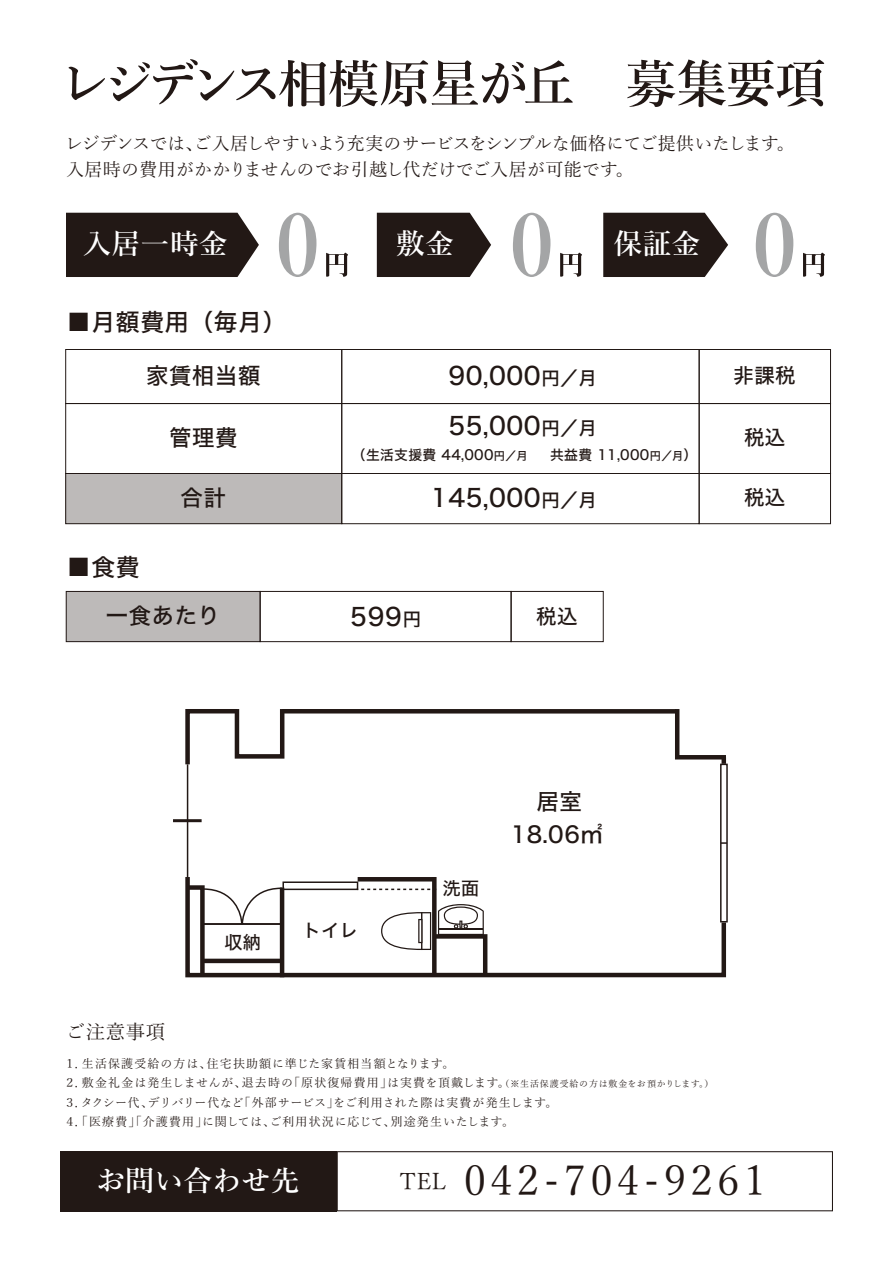
<style>
.page{position:relative;width:893px;height:1263px;background:#fff}
.page>*{position:absolute;margin:0;border:0;box-sizing:border-box;transform-origin:0 0}
.t1{font:600 51px "Yu Mincho";letter-spacing:-.04em;color:#221815}
.t2{font:41.4px "Yu Mincho";letter-spacing:.1em;color:#221815}
.t3{font:600 28.35px "Yu Mincho";letter-spacing:.025em;color:#fff}
.t4{font:24.45px "Hiragino Kaku W5 90 msp RKSJ H";letter-spacing:.025em;color:#221815}
.t5{font:23.85px "Hiragino Kaku W5 90 msp RKSJ H";letter-spacing:.025em;color:#221815}
.t6{font:22.5px/33px "Hiragino Kaku W5 90 msp RKSJ H";color:#221815;text-align:center}
.t7{font:22.35px "Hiragino Kaku W5 90 msp RKSJ H";letter-spacing:.025em;color:#221815}
.t8{font:20.4px "Hiragino Kaku W5 90 msp RKSJ H";letter-spacing:.025em;color:#221815}
.t9{font:19.5px "Yu Mincho";letter-spacing:.025em;color:#221815}
.t10{font:18px/26.2px "Yu Mincho";letter-spacing:-.015em;color:#221815}
.t11{font:18px "Hiragino Kaku W5 90 msp RKSJ H";letter-spacing:.025em;color:#221815}
.t12{font:13.8px "Hiragino Kaku W5 90 msp RKSJ H";letter-spacing:.025em;color:#221815}
.t13{font:12px/19.5px "Yu Mincho";letter-spacing:.08em;color:#221815}
.s1{font-size:18.45px}
.s2{font-size:11.25px}
.s3{font-size:9px}
</style>
<div class="page">
<svg style="left:185px;top:709px;width:50px;height:60px"></svg>
<hr style="left:282px;top:709px;width:394px;height:4px;background:#221815">
<svg style="left:185px;top:872px;width:543px;height:106px"></svg>
<div style="left:432px;top:877px;width:5px;height:99px;background:#221815"></div>
<hr style="left:280px;top:887px;width:4px;height:90px;background:#221815">
<hr style="left:187px;top:764px;width:1px;height:113px;background:#221815">
<hr style="left:173px;top:819px;width:29px;height:3px;background:#221815">
<svg style="left:358px;top:888px;width:75px;height:2px"></svg>
<svg style="left:185px;top:883px;width:98px;height:95px"></svg>
<hr style="left:358px;top:877px;width:78px;height:4px;background:#221815">
<div style="left:720px;top:764px;width:8px;height:158px;border:2px solid #221815"></div>
<svg style="left:721px;top:842px;width:6px;height:2px"></svg>
<div style="left:282px;top:881px;width:76px;height:9px;border:2px solid #221815"></div>
<svg style="left:381px;top:904px;width:109px;height:74px"></svg>
<div style="left:235px;top:707px;width:49px;height:52px;border:4px solid #221815"></div>
<svg style="left:673px;top:709px;width:55px;height:55px"></svg>
<svg style="left:603px;top:213px;width:125px;height:64px"></svg>
<div style="left:66px;top:213px;width:193px;height:64px;background:#221815"></div>
<svg style="left:377px;top:213px;width:114px;height:64px"></svg>
<svg style="left:279px;top:213px;width:37px;height:64px"></svg>
<svg style="left:326px;top:253px;width:22px;height:24px"></svg>
<svg style="left:513px;top:213px;width:37px;height:64px"></svg>
<svg style="left:560px;top:253px;width:22px;height:24px"></svg>
<svg style="left:756px;top:213px;width:37px;height:64px"></svg>
<svg style="left:803px;top:253px;width:22px;height:24px"></svg>
<div style="left:60px;top:1151px;width:277px;height:60px;background:#221815"></div>
<svg style="left:337px;top:1151px;width:496px;height:60px"></svg>
<div style="left:66px;top:591px;width:194px;height:51px;background:#bdbab9"></div>
<div style="left:66px;top:591px;width:194px;height:51px;border:1px solid #221815"></div>
<div style="left:260px;top:591px;width:251px;height:51px;border:1px solid #221815"></div>
<div style="left:511px;top:591px;width:92px;height:51px;border:1px solid #221815"></div>
<div style="left:65px;top:349px;width:277px;height:55px;border:1px solid #221815"></div>
<div style="left:341px;top:349px;width:358px;height:55px;border:1px solid #221815"></div>
<div style="left:65px;top:403px;width:277px;height:71px;border:1px solid #221815"></div>
<div style="left:341px;top:403px;width:358px;height:71px;border:1px solid #221815"></div>
<div style="left:341px;top:473px;width:358px;height:51px;border:1px solid #221815"></div>
<div style="left:66px;top:473px;width:276px;height:51px;background:#bdbab9"></div>
<div style="left:699px;top:349px;width:132px;height:55px;border:1px solid #221815"></div>
<div style="left:699px;top:403px;width:132px;height:71px;border:1px solid #221815"></div>
<div style="left:699px;top:473px;width:132px;height:51px;border:1px solid #221815"></div>
<h1 class="t1" style="left:59px;top:55px;width:769px">レジデンス相模原星が丘　募集要項</h1>
<h3 class="t10" style="left:65px;top:128px;width:731px">レジデンスでは、ご入居しやすいよう充実のサービスをシンプルな価格にてご提供いたします。入居時の費用がかかりませんのでお引越し代だけでご入居が可能です。</h3>
<h3 class="t3" style="left:83px;top:228px;width:146px">入居一時金</h3>
<h3 class="t3" style="left:396px;top:228px;width:59px">敷金</h3>
<h3 class="t3" style="left:614px;top:228px;width:88px">保証金</h3>
<h3 class="t5" style="left:67px;top:310px;width:221px">■月額費用（毎月）</h3>
<h3 class="t7" style="left:146px;top:364px;width:116px">家賃相当額</h3>
<h3 class="t4" style="left:448px;top:363px;width:150px">90,000<span class="s1">円／月</span></h3>
<h3 class="t7" style="left:169px;top:426px;width:70px">管理費</h3>
<h3 class="t4" style="left:448px;top:414px;width:150px">55,000<span class="s1">円／月</span></h3>
<p class="t12" style="left:352px;top:448px;width:347px">（生活支援費 44,000<span class="s2">円／月　　</span>共益費 11,000<span class="s2">円／月</span>）</p>
<h3 class="t7" style="left:181px;top:486px;width:47px">合計</h3>
<h3 class="t4" style="left:431px;top:485px;width:167px">145,000<span class="s1">円／月</span></h3>
<h3 class="t5" style="left:67px;top:555px;width:74px">■食費</h3>
<h3 class="t7" style="left:106px;top:605px;width:116px">一食あたり</h3>
<h3 class="t4" style="left:350px;top:604px;width:72px">599<span class="s1">円</span></h3>
<h3 class="t8" style="left:536px;top:606px;width:43px">税込</h3>
<h3 class="t8" style="left:734px;top:365px;width:64px">非課税</h3>
<h3 class="t8" style="left:744px;top:427px;width:43px">税込</h3>
<h3 class="t8" style="left:744px;top:487px;width:43px">税込</h3>
<h3 class="t9" style="left:66px;top:1014px;width:101px">ご注意事項</h3>
<h3 class="t11" style="left:225px;top:933px;width:38px">収納</h3>
<h3 class="t11" style="left:303px;top:921px;width:56px">トイレ</h3>
<h3 class="t11" style="left:443px;top:879px;width:38px">洗面</h3>
<h3 class="t6" style="left:511px;top:786px;width:94px">居室<br>18.06㎡</h3>
<p class="t13" style="left:64px;top:1052px;width:651px">１．生活保護受給の方は、住宅扶助額に準じた家賃相当額となります。<br>２．敷金礼金は発生しませんが、退去時の「原状復帰費用」は実費を頂戴します。<span class="s3">（※生活保護受給の方は敷金をお預かりします。）</span>３．タクシー代、デリバリー代など「外部サービス」をご利用された際は実費が発生します。<br>４．「医療費」「介護費用」に関しては、ご利用状況に応じて、別途発生いたします。</p>
<h3 class="t3" style="left:96px;top:1164px;width:205px">お問い合わせ先</h3>
<h2 class="t2" style="left:400px;top:1143px;width:368px"><sup>TEL</sup> 042-704-9261</h2>
</div>
